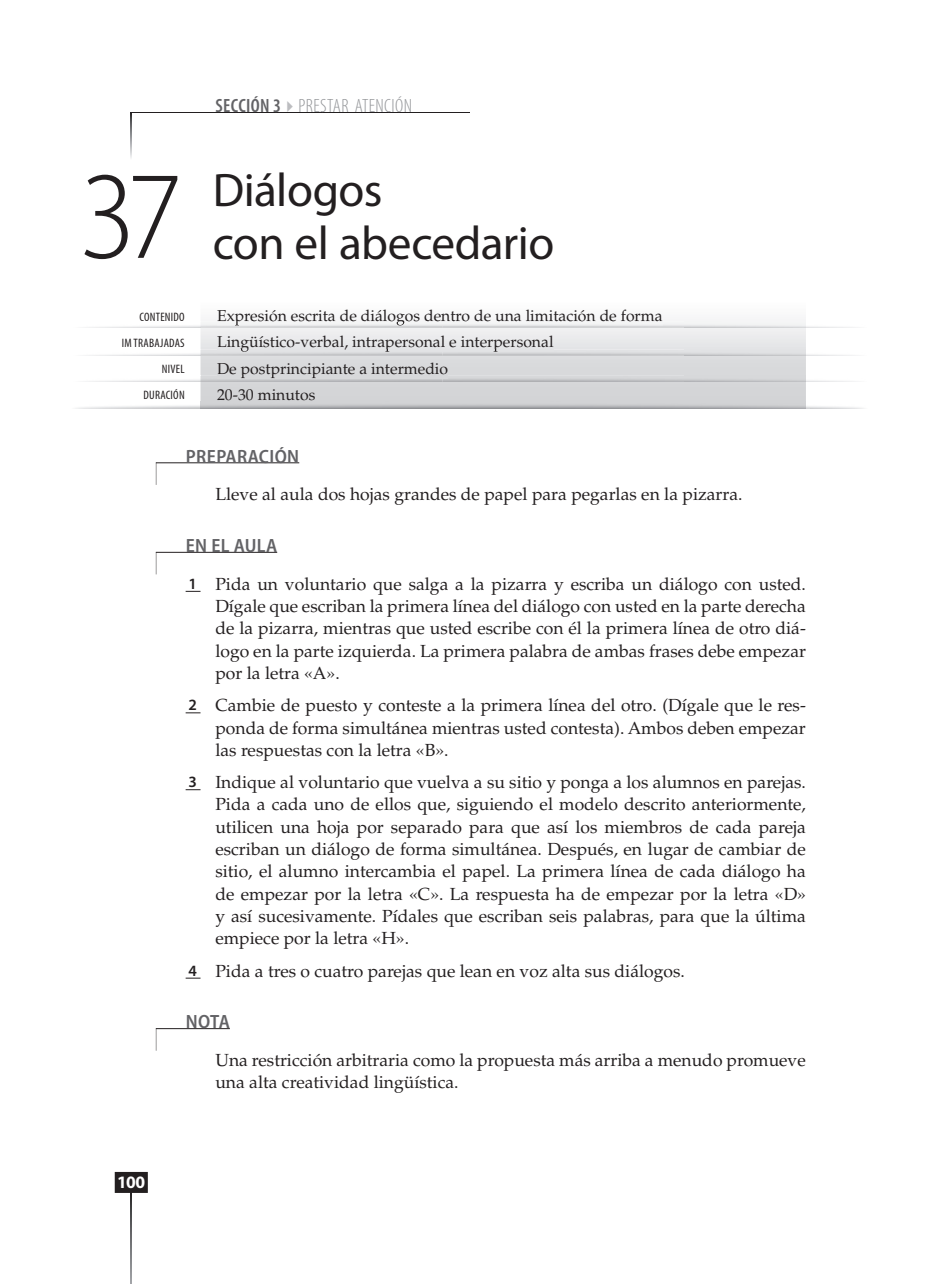
<style>
.page{position:relative;width:937px;height:1284px;background:#fff}
.page>*{position:absolute;margin:0;border:0;box-sizing:border-box;transform-origin:0 0}
.t1{font:300 semi-condensed 126px "Myriad Pro";color:#231f20}
.t2{font:47.25px "Myriad Pro";letter-spacing:-.01em;color:#231f20}
.t3{font:300 condensed 19.25px "Myriad Pro";letter-spacing:.02em;color:#939598}
.t4{font:600 semi-condensed 19.25px "Myriad Pro";letter-spacing:.02em;color:#636366}
.t5{font:17.5px/22.4px "Palatino LT Std";color:#231f20;text-align:justify}
.t6{font:700 17.5px "Myriad Pro";color:#fff}
.t7{font:15.75px "Palatino LT Std";color:#231f20}
.t8{font:condensed 12.25px "Myriad Pro";letter-spacing:.02em;color:#231f20}
.s1{font-weight:600;color:#636366}
.s2{color:#bcbdc0}
.s3{font-family:"Myriad Pro";font-weight:600;font-size:15.75px}
</style>
<div class="page">
<img style="left:131px;top:1193px;width:1px;height:91px">
<div style="left:115px;top:1172px;width:33px;height:21px;background:#231f20"></div>
<hr style="left:131px;top:113px;width:339px;height:1px;background:#231f20">
<img style="left:131px;top:114px;width:1px;height:44px">
<svg style="left:156px;top:463px;width:1px;height:22px"></svg>
<hr style="left:156px;top:462px;width:143px;height:1px;background:#231f20">
<svg style="left:156px;top:553px;width:1px;height:21px"></svg>
<hr style="left:156px;top:552px;width:121px;height:1px;background:#231f20">
<svg style="left:186px;top:591px;width:14px;height:1px"></svg>
<svg style="left:186px;top:712px;width:14px;height:1px"></svg>
<svg style="left:186px;top:789px;width:14px;height:1px"></svg>
<svg style="left:186px;top:978px;width:14px;height:1px"></svg>
<svg style="left:156px;top:1029px;width:1px;height:22px"></svg>
<hr style="left:156px;top:1028px;width:74px;height:1px;background:#231f20">
<div style="left:217px;top:336px;width:336px;height:13px;background:#e8e9ea"></div>
<div style="left:217px;top:362px;width:230px;height:14px;background:#d8d9db"></div>
<img style="left:217px;top:349px;width:336px;height:3px">
<img style="left:217px;top:321px;width:445px;height:4px">
<img style="left:86px;top:376px;width:769px;height:6px">
<img style="left:217px;top:376px;width:230px;height:2px">
<p class="t1" style="left:79px;top:148px;width:105px">37</p>
<p class="t3" style="left:216px;top:95px;width:198px"><span class="s1">SECCIÓN 3</span><span class="s2">✔</span> PRESTAR ATENCIÓN</p>
<p class="t2" style="left:213px;top:164px;width:171px">Diálogos</p>
<p class="t2" style="left:213px;top:217px;width:343px">con el abecedario</p>
<p class="t8" style="left:139px;top:310px;width:47px">CONTENIDO</p>
<p class="t7" style="left:217px;top:306px;width:447px">Expresión escrita de diálogos dentro de una limitación de forma</p>
<p class="t8" style="left:122px;top:336px;width:64px">IM TRABAJADAS</p>
<p class="t7" style="left:217px;top:333px;width:338px">Lingüístico- verbal, intrapersonal e interpersonal</p>
<p class="t8" style="left:162px;top:363px;width:24px">NIVEL</p>
<p class="t7" style="left:217px;top:359px;width:232px">De postprincipiante a intermedio</p>
<p class="t8" style="left:144px;top:388px;width:43px">DURACIÓN</p>
<p class="t7" style="left:217px;top:385px;width:100px">20-30 minutos</p>
<p class="t6" style="left:117px;top:1173px;width:30px">100</p>
<p class="t4" style="left:186px;top:446px;width:115px">PREPARACIÓN</p>
<p class="t5" style="left:215px;top:483px;width:528px">Lleve al aula dos hojas grandes de papel para pegarlas en la pizarra.</p>
<p class="t4" style="left:186px;top:535px;width:93px">EN EL AULA</p>
<p class="t5" style="left:215px;top:573px;width:592px;text-indent:-27px"><span class="s3">1</span> Pida un voluntario que salga a la pizarra y escriba un diálogo con usted.<br>Dígale que escriban la primera línea del diálogo con usted en la parte derecha de la pizarra, mientras que usted escribe con él la primera línea de otro diá&shy;logo en la parte izquierda. La primera palabra de ambas frases debe empezar por la letra «A».</p>
<p class="t5" style="left:215px;top:694px;width:592px;text-indent:-27px"><span class="s3">2</span> Cambie de puesto y conteste a la primera línea del otro. (Dígale que le res&shy;ponda de forma simultánea mientras usted contesta). Ambos deben empezar las respuestas con la letra «B».</p>
<p class="t5" style="left:215px;top:771px;width:592px;text-indent:-27px"><span class="s3">3</span> Indique al voluntario que vuelva a su sitio y ponga a los alumnos en parejas.<br>Pida a cada uno de ellos que, siguiendo el modelo descrito anteriormente, utilicen una hoja por separado para que así los miembros de cada pareja escriban un diálogo de forma simultánea. Después, en lugar de cambiar de sitio, el alumno intercambia el papel. La primera línea de cada diálogo ha de empezar por la letra «C». La respuesta ha de empezar por la letra «D» y así sucesivamente. Pídales que escriban seis palabras, para que la última empiece por la letra «H».</p>
<p class="t5" style="left:188px;top:960px;width:498px"><span class="s3">4</span> Pida a tres o cuatro parejas que lean en voz alta sus diálogos.</p>
<p class="t4" style="left:186px;top:1011px;width:46px">NOTA</p>
<p class="t5" style="left:215px;top:1049px;width:592px">Una restricción arbitraria como la propuesta más arriba a menudo promueve una alta creatividad lingüística.</p>
</div>
